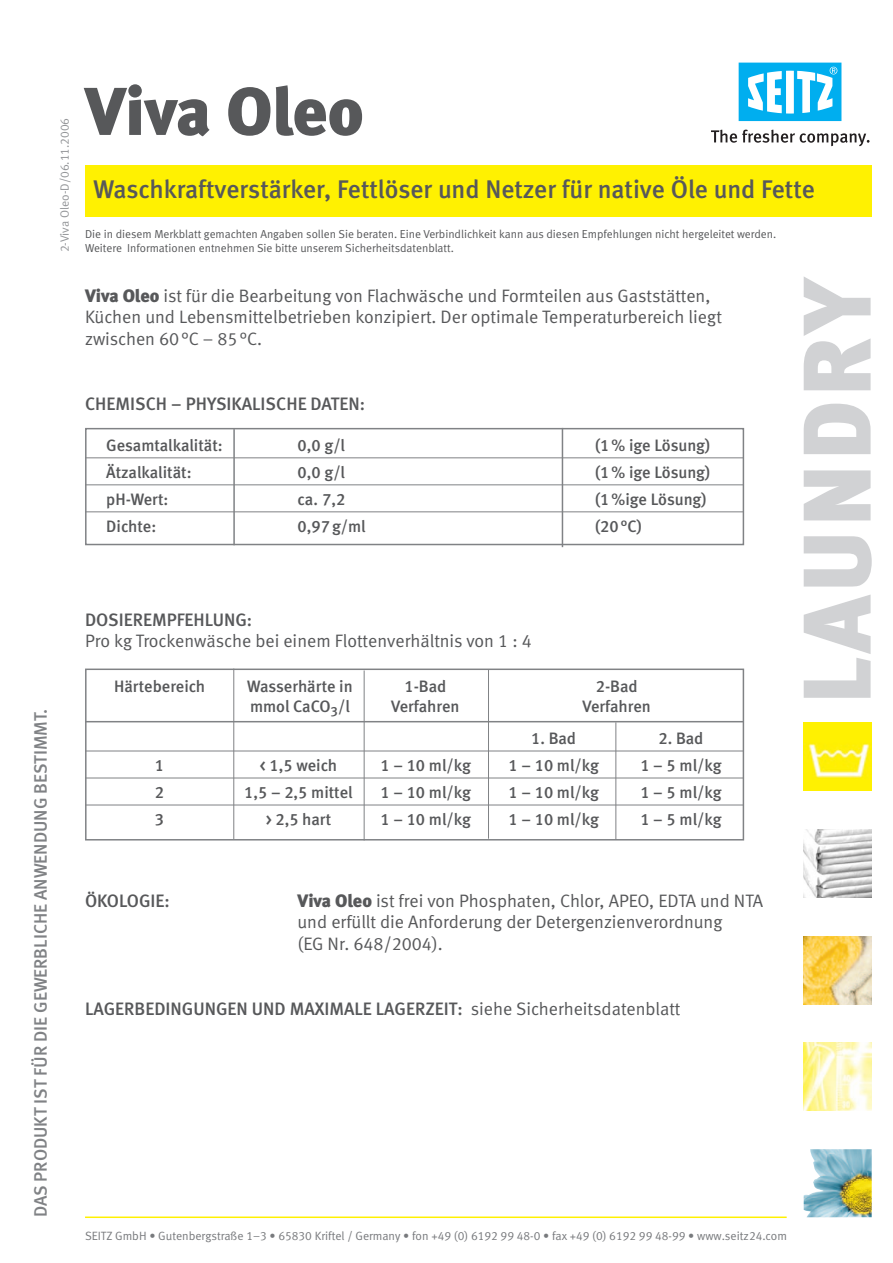
<style>
.page{position:relative;width:893px;height:1263px;background:#fff}
.page>*{position:absolute;margin:0;border:0;box-sizing:border-box;transform-origin:0 0}
.t1{font:67.5px "Meta Black LF";letter-spacing:-.005em;color:#57585a}
.t2{font:25.5px "Meta Medium LF";color:#57585a}
.t3{font:18px/21.6px "Meta Normal LF";color:#57585a}
.t4{font:18px "Meta Medium LF";color:#57585a}
.t5{font:18px "Meta Medium LF";color:#808285}
.t6{font:16.5px "Meta Medium LF";color:#57585a}
.t7{font:12px "Meta Normal LF";color:#787a7d}
.t8{font:12px "Meta Normal LF";color:#939598}
.t9{font:11.55px "Meta Normal LF";color:#57585a}
.s1{font-family:"Meta Black LF"}
.s2{font-family:"Meta Normal LF"}
</style>
<div class="page">
<hr style="left:85px;top:1216px;width:702px;height:2px;background:#fff101">
<div style="left:85px;top:166px;width:787px;height:51px;background:#fff101"></div>
<img style="left:804px;top:829px;width:68px;height:68px">
<img style="left:804px;top:936px;width:68px;height:68px">
<img style="left:804px;top:1043px;width:68px;height:68px">
<img style="left:804px;top:1149px;width:68px;height:68px">
<img style="left:804px;top:723px;width:68px;height:68px">
<svg style="left:804px;top:277px;width:68px;height:421px"></svg>
<div style="left:85px;top:428px;width:659px;height:117px;border:2px solid #808285"></div>
<hr style="left:85px;top:457px;width:659px;height:1px;background:#808285">
<hr style="left:85px;top:484px;width:659px;height:1px;background:#808285">
<hr style="left:85px;top:511px;width:659px;height:1px;background:#808285">
<div style="left:85px;top:668px;width:659px;height:172px;border:2px solid #808285"></div>
<hr style="left:85px;top:750px;width:659px;height:1px;background:#808285">
<hr style="left:85px;top:777px;width:659px;height:1px;background:#808285">
<hr style="left:85px;top:804px;width:659px;height:1px;background:#808285">
<hr style="left:233px;top:668px;width:1px;height:171px;background:#808285">
<hr style="left:615px;top:722px;width:1px;height:118px;background:#808285">
<hr style="left:488px;top:670px;width:1px;height:169px;background:#808285">
<hr style="left:364px;top:670px;width:1px;height:170px;background:#808285">
<hr style="left:85px;top:721px;width:659px;height:1px;background:#808285">
<svg style="left:739px;top:63px;width:102px;height:58px"></svg>
<svg style="left:711px;top:130px;width:158px;height:16px"></svg>
<hr style="left:233px;top:429px;width:2px;height:116px;background:#808285">
<hr style="left:562px;top:428px;width:1px;height:119px;background:#808285">
<p class="t8" style="left:60px;top:252px;width:136px;rotate:-90deg">2-Viva Oleo-D/06.11.2006</p>
<p class="t1" style="left:85px;top:84px;width:280px">Viva Oleo</p>
<p class="t2" style="left:94px;top:179px;width:723px">Waschkraftverstärker, Fettlöser und Netzer für native Öle und Fette</p>
<p class="t9" style="left:85px;top:230px;width:693px">Die in diesem Merkblatt gemachten Angaben sollen Sie beraten. Eine Verbindlichkeit kann aus diesen Empfehlungen nicht hergeleitet werden.</p>
<p class="t9" style="left:85px;top:244px;width:370px">Weitere Informationen entnehmen Sie bitte unserem Sicherheitsdatenblatt.</p>
<p class="t3" style="left:85px;top:286px;width:627px"><span class="s1">Viva Oleo</span> ist für die Bearbeitung von Flachwäsche und Formteilen aus Gaststätten,</p>
<p class="t3" style="left:85px;top:308px;width:638px">Küchen und Lebensmittelbetrieben konzipiert. Der optimale Temperaturbereich liegt</p>
<p class="t3" style="left:85px;top:329px;width:179px">zwischen 60°C – 85°C.</p>
<p class="t4" style="left:85px;top:396px;width:281px">CHEMISCH – PHYSIKALISCHE DATEN:</p>
<p class="t6" style="left:106px;top:438px;width:118px">Gesamtalkalität:</p>
<p class="t6" style="left:298px;top:438px;width:49px">0,0 g/l</p>
<p class="t6" style="left:595px;top:438px;width:116px">(1 % ige Lösung)</p>
<p class="t6" style="left:106px;top:465px;width:87px">Ätzalkalität:</p>
<p class="t6" style="left:298px;top:465px;width:49px">0,0 g/l</p>
<p class="t6" style="left:595px;top:465px;width:116px">(1 % ige Lösung)</p>
<p class="t6" style="left:106px;top:492px;width:64px">pH-Wert:</p>
<p class="t6" style="left:298px;top:492px;width:49px">ca. 7,2</p>
<p class="t6" style="left:595px;top:492px;width:113px">(1 %ige Lösung)</p>
<p class="t6" style="left:106px;top:519px;width:51px">Dichte:</p>
<p class="t6" style="left:298px;top:519px;width:70px">0,97 g/ml</p>
<p class="t6" style="left:595px;top:519px;width:48px">(20 °C)</p>
<p class="t5" style="left:34px;top:1217px;width:510px;rotate:-90deg">DAS PRODUKT IST FÜR DIE GEWERBLICHE ANWENDUNG BESTIMMT.</p>
<p class="t4" style="left:85px;top:612px;width:169px">DOSIEREMPFEHLUNG:</p>
<p class="t3" style="left:85px;top:632px;width:448px">Pro kg Trockenwäsche bei einem Flottenverhältnis von 1 : 4</p>
<p class="t6" style="left:114px;top:680px;width:93px">Härtebereich</p>
<p class="t6" style="left:247px;top:680px;width:107px">Wasserhärte in</p>
<p class="t6" style="left:404px;top:680px;width:43px">1-Bad</p>
<p class="t6" style="left:596px;top:680px;width:43px">2-Bad</p>
<p class="t6" style="left:250px;top:700px;width:101px">mmol CaCO<sub>3</sub>/l</p>
<p class="t6" style="left:391px;top:700px;width:70px">Verfahren</p>
<p class="t6" style="left:583px;top:700px;width:70px">Verfahren</p>
<p class="t6" style="left:531px;top:732px;width:46px">1. Bad</p>
<p class="t6" style="left:658px;top:732px;width:46px">2. Bad</p>
<p class="t6" style="left:155px;top:759px;width:11px">1</p>
<p class="t6" style="left:260px;top:759px;width:79px">&lt; 1,5 weich</p>
<p class="t6" style="left:380px;top:759px;width:92px">1 – 10 ml/kg</p>
<p class="t6" style="left:508px;top:759px;width:92px">1 – 10 ml/kg</p>
<p class="t6" style="left:640px;top:759px;width:83px">1 – 5 ml/kg</p>
<p class="t6" style="left:155px;top:786px;width:11px">2</p>
<p class="t6" style="left:244px;top:786px;width:110px">1,5 – 2,5 mittel</p>
<p class="t6" style="left:380px;top:786px;width:92px">1 – 10 ml/kg</p>
<p class="t6" style="left:508px;top:786px;width:92px">1 – 10 ml/kg</p>
<p class="t6" style="left:640px;top:786px;width:83px">1 – 5 ml/kg</p>
<p class="t6" style="left:155px;top:813px;width:11px">3</p>
<p class="t6" style="left:266px;top:813px;width:67px">&gt; 2,5 hart</p>
<p class="t6" style="left:380px;top:813px;width:92px">1 – 10 ml/kg</p>
<p class="t6" style="left:508px;top:813px;width:92px">1 – 10 ml/kg</p>
<p class="t6" style="left:640px;top:813px;width:83px">1 – 5 ml/kg</p>
<p class="t4" style="left:85px;top:893px;width:86px">ÖKOLOGIE:</p>
<p class="t3" style="left:298px;top:891px;width:467px"><span class="s1">Viva Oleo</span> ist frei von Phosphaten, Chlor, APEO, EDTA und NTA und erfüllt die Anforderung der Detergenzienverordnung</p>
<p class="t3" style="left:298px;top:934px;width:146px">(EG Nr. 648/2004).</p>
<p class="t4" style="left:85px;top:1001px;width:597px">LAGERBEDINGUNGEN UND MAXIMALE LAGERZEIT: <span class="s2">siehe Sicherheitsdatenblatt</span></p>
<p class="t7" style="left:85px;top:1231px;width:703px">SEITZ GmbH • Gutenbergstraße 1–3 • 65830 Kriftel / Germany • fon +49 (0) 6192 99 48-0 • fax +49 (0) 6192 99 48-99 • www.seitz24.com</p>
</div>
